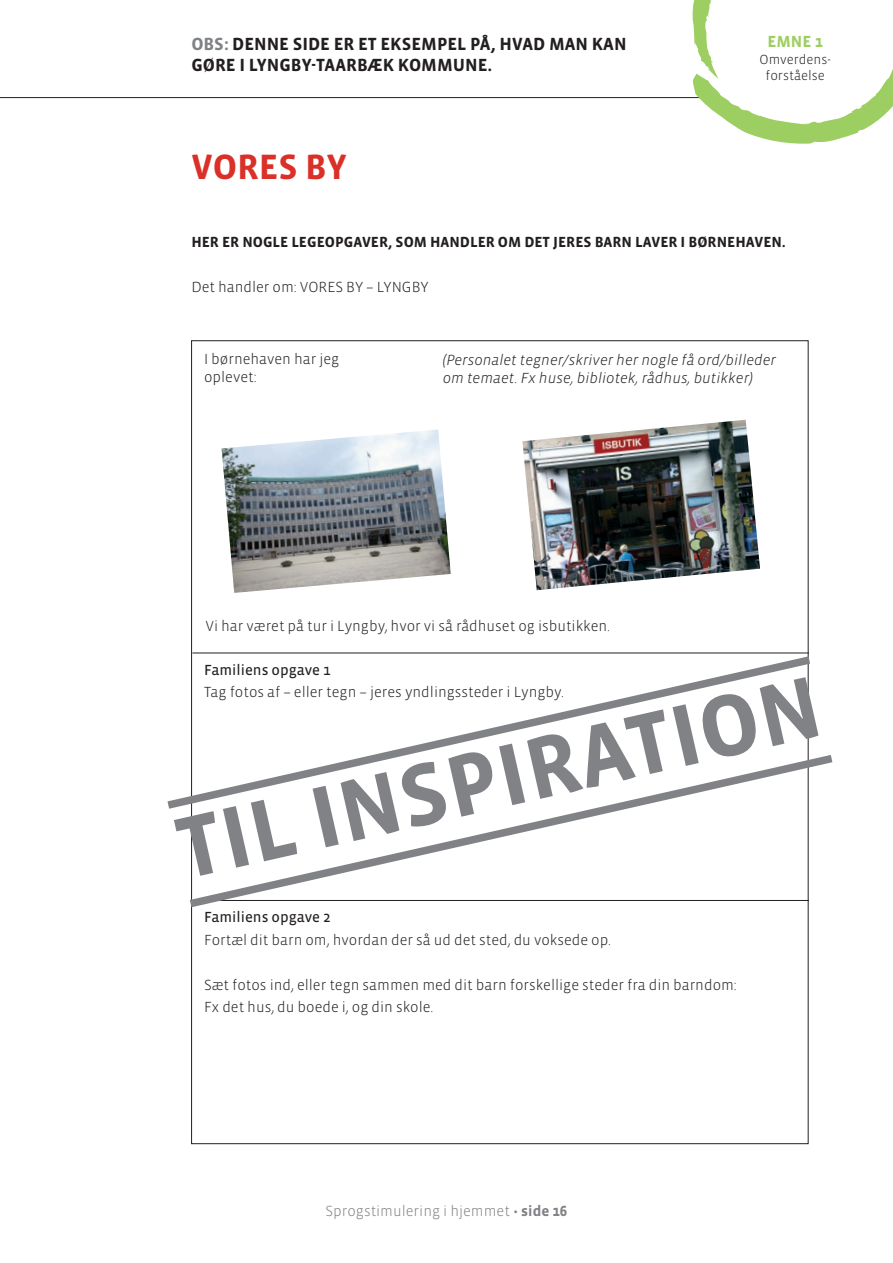
<style>
.page{position:relative;width:893px;height:1263px;background:#fff}
.page>*{position:absolute;margin:0;border:0;box-sizing:border-box;transform-origin:0 0}
.t1{font:700 89.25px "Vista Sans OT";color:#808285}
.t2{font:700 36px "Vista Sans OT";color:#da3028}
.t3{font:700 18px/21px "Vista Sans OT";color:#231f20}
.t4{font:700 16.5px "Vista Sans OT";color:#9dce62}
.t5{font:300 15px/18px "Vista Sans OT";color:#231f20}
.t6{font:italic 300 15px/18px "Vista Sans OT";color:#231f20}
.t7{font:700 15px "Vista Sans OT";color:#231f20}
.t8{font:15px "Vista Sans OT";color:#231f20}
.t9{font:300 15px "Vista Sans OT";color:#808285}
.t10{font:300 13.5px/16.2px "Vista Sans OT";color:#231f20;text-align:center}
.s1{color:#808285}
.s2{font-weight:700}
</style>
<div class="page">
<hr style="left:0;top:97px;width:808px;height:1px;background:#231f20">
<svg style="left:692px;top:0;width:201px;height:144px"></svg>
<img style="left:222px;top:429px;width:229px;height:164px">
<img style="left:522px;top:420px;width:238px;height:170px">
<svg style="left:167px;top:651px;width:643px;height:158px"></svg>
<svg style="left:182px;top:750px;width:651px;height:162px"></svg>
<p class="t3" style="left:191px;top:34px;width:437px"><span class="s1">OBS:</span> DENNE SIDE ER ET EKSEMPEL PÅ, HVAD MAN KAN<br>GØRE I LYNGBY-TAARBÆK KOMMUNE.</p>
<h2 class="t2" style="left:191px;top:149px;width:157px">VORES BY</h2>
<p class="t4" style="left:767px;top:33px;width:57px">EMNE 1</p>
<p class="t10" style="left:759px;top:51px;width:73px">Omverdens&shy;forståelse</p>
<p class="t7" style="left:191px;top:234px;width:596px">HER ER NOGLE LEGEOPGAVER, SOM HANDLER OM DET JERES BARN LAVER I BØRNEHAVEN.</p>
<p class="t5" style="left:191px;top:278px;width:239px">Det handler om: VORES BY – LYNGBY</p>
<p class="t5" style="left:204px;top:350px;width:137px">I børnehaven har jeg oplevet:</p>
<p class="t6" style="left:443px;top:351px;width:335px">(Personalet tegner/skriver her nogle få ord/billeder om temaet. Fx huse, bibliotek, rådhus, butikker)</p>
<p class="t5" style="left:205px;top:618px;width:406px">Vi har været på tur i Lyngby, hvor vi så rådhuset og isbutikken.</p>
<p class="t8" style="left:204px;top:662px;width:128px">Familiens opgave 1</p>
<p class="t5" style="left:204px;top:683px;width:361px">Tag fotos af – eller tegn – jeres yndlingssteder i Lyngby.</p>
<h1 class="t1" style="left:168px;top:806px;width:659px;rotate:-13deg">TIL INSPIRATION</h1>
<p class="t8" style="left:204px;top:909px;width:128px">Familiens opgave 2</p>
<p class="t5" style="left:204px;top:931px;width:409px">Fortæl dit barn om, hvordan der så ud det sted, du voksede op.</p>
<p class="t5" style="left:204px;top:973px;width:534px;line-height:22.5px">Sæt fotos ind, eller tegn sammen med dit barn forskellige steder fra din barndom:<br>Fx det hus, du boede i, og din skole.</p>
<p class="t9" style="left:326px;top:1203px;width:243px">Sprogstimulering i hjemmet • <span class="s2">side 16</span></p>
</div>
